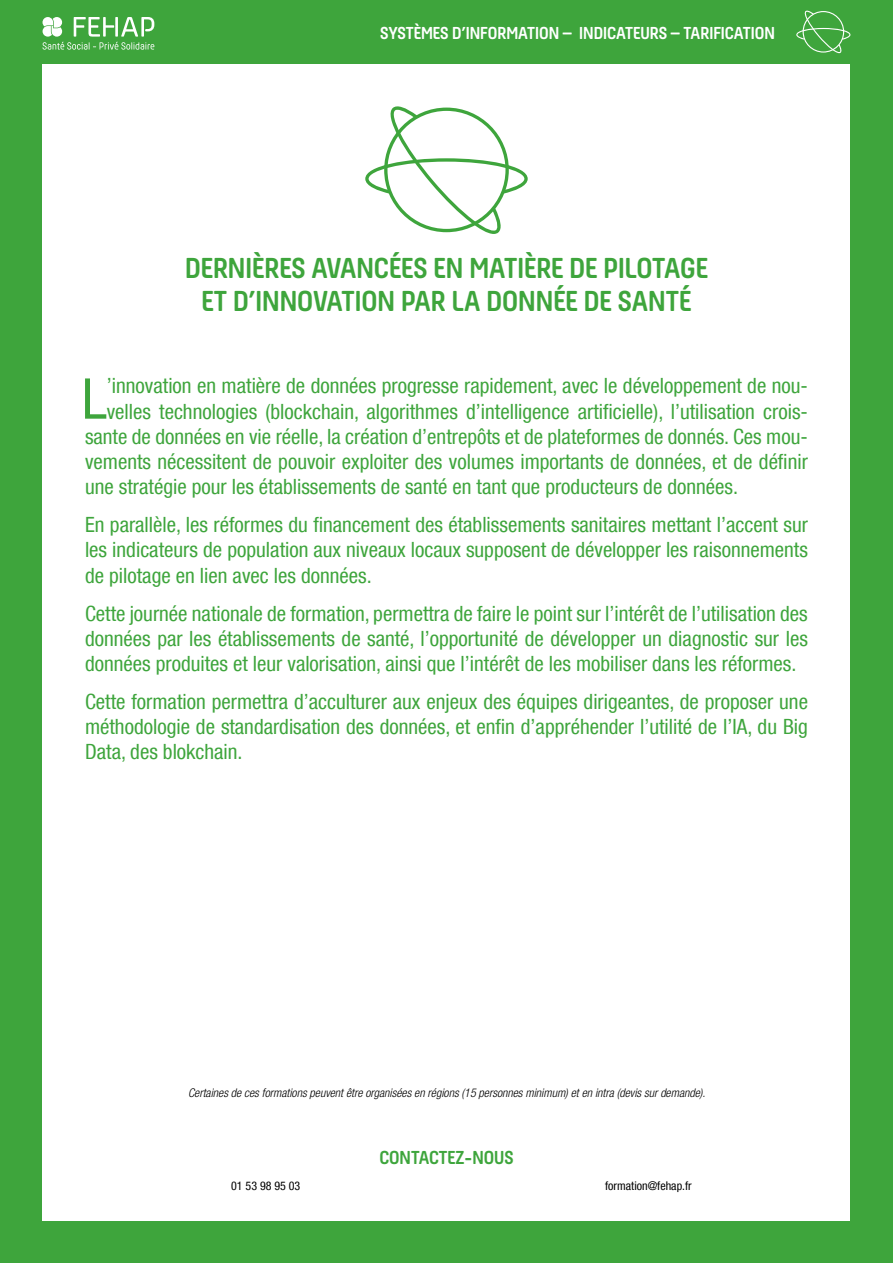
<style>
.page{position:relative;width:893px;height:1263px;background:#3ea53c}
.page>*{position:absolute;margin:0;border:0;box-sizing:border-box;transform-origin:0 0}
.t1{font:condensed 56.25px "Helvetica Neue LT Com";color:#3ea53c}
.t2{font:700 30px/33px "Hansom FY";color:#3ea53c;text-align:center}
.t3{font:condensed 21px/25.2px "Helvetica Neue LT Com";color:#3ea53c;text-align:justify}
.t4{font:700 19.5px "Hansom FY";color:#3ea53c}
.t5{font:700 18px "Hansom FY";color:#fff}
.t6{font:italic 300 condensed 12px "Helvetica Neue LT Com";color:#000}
.t7{font:condensed 12px "Helvetica Neue LT Com";color:#000}
</style>
<div class="page">
<div style="left:43px;top:64px;width:807px;height:1156px;background:#fff"></div>
<svg style="left:796px;top:10px;width:54px;height:43px"></svg>
<svg style="left:43px;top:17px;width:111px;height:33px"></svg>
<svg style="left:365px;top:106px;width:163px;height:128px"></svg>
<p class="t5" style="left:380px;top:22px;width:396px">SYSTÈMES D’INFORMATION – INDICATEURS – TARIFICATION</p>
<h2 class="t2" style="left:185px;top:251px;width:524px">DERNIÈRES AVANCÉES EN MATIÈRE DE PILOTAGE<br>ET D’INNOVATION PAR LA DONNÉE DE SANTÉ</h2>
<h1 class="t1" style="left:82px;top:366px;width:26px">L</h1>
<p class="t3" style="left:107px;top:373px;width:703px">’innovation en matière de données progresse rapidement, avec le développement de nou-</p>
<p class="t3" style="left:107px;top:398px;width:703px">velles technologies (blockchain, algorithmes d’intelligence artificielle), l’utilisation crois-</p>
<p class="t3" style="left:85px;top:424px;width:724px">sante de données en vie réelle, la création d’entrepôts et de plateformes de donnés. Ces mou-</p>
<p class="t3" style="left:85px;top:449px;width:724px">vements nécessitent de pouvoir exploiter des volumes importants de données, et de définir</p>
<p class="t3" style="left:85px;top:474px;width:655px">une stratégie pour les établissements de santé en tant que producteurs de données.</p>
<p class="t3" style="left:85px;top:512px;width:724px">En parallèle, les réformes du financement des établissements sanitaires mettant l’accent sur les indicateurs de population aux niveaux locaux supposent de développer les raisonnements de pilotage en lien avec les données.</p>
<p class="t3" style="left:85px;top:600px;width:724px">Cette journée nationale de formation, permettra de faire le point sur l’intérêt de l’utilisation des données par les établissements de santé, l’opportunité de développer un diagnostic sur les données produites et leur valorisation, ainsi que l’intérêt de les mobiliser dans les réformes.</p>
<p class="t3" style="left:85px;top:689px;width:724px">Cette formation permettra d’acculturer aux enjeux des équipes dirigeantes, de proposer une méthodologie de standardisation des données, et enfin d’appréhender l’utilité de l’IA, du Big Data, des blokchain.</p>
<p class="t6" style="left:188px;top:1085px;width:519px">Certaines de ces formations peuvent être organisées en régions (15 personnes minimum) et en intra (devis sur demande).</p>
<p class="t4" style="left:379px;top:1146px;width:136px">CONTACTEZ-NOUS</p>
<p class="t7" style="left:231px;top:1178px;width:71px">01 53 98 95 03</p>
<p class="t7" style="left:605px;top:1178px;width:88px">formation@fehap.fr</p>
</div>
